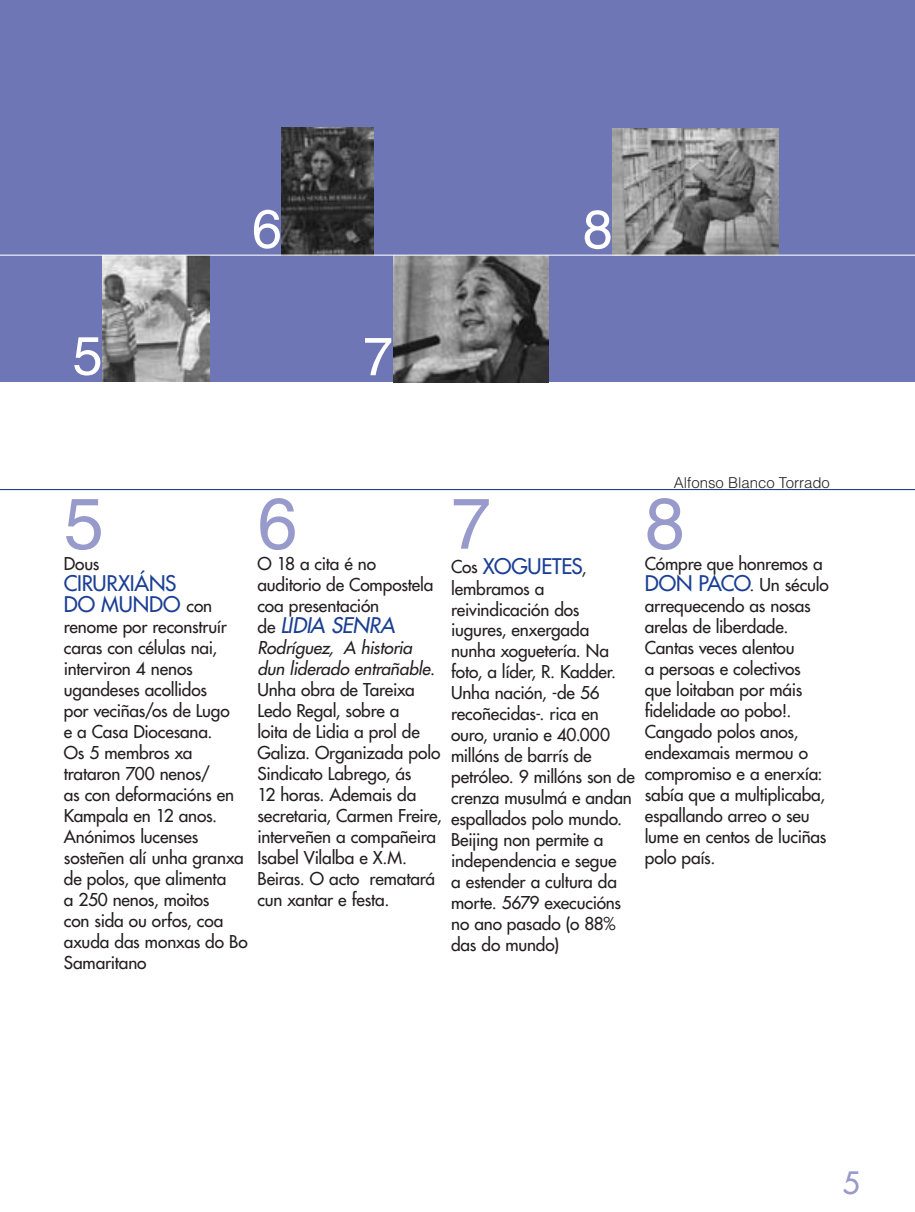
<style>
.page{position:relative;width:915px;height:1212px;background:#fff}
.page>*{position:absolute;margin:0;border:0;box-sizing:border-box;transform-origin:0 0}
.t1{font:72px "Helvetica LT Std";color:#979aca}
.t2{font:54px "Helvetica LT Std";color:#fff}
.t3{font:500 30px "Futura Std";color:#979aca}
.t4{font:500 21px/21px "Futura Std";letter-spacing:-.01em;color:#1b3f94}
.t5{font:italic 500 21px "Futura Std";letter-spacing:-.015em;color:#1b3f94}
.t6{font:500 17.25px/21px "Futura Std";letter-spacing:-.01em;color:#231f20}
.t7{font:300 15px "Helvetica LT Std";color:#231f20}
.s1{font-size:17.25px;color:#231f20}
.s2{font-style:normal;font-size:17.25px;color:#231f20}
.s3{font-style:italic}
.s4{font-size:21px;color:#1b3f94}
</style>
<div class="page">
<hr style="left:0;top:489px;width:914px;height:1px;background:#1b3f94">
<div style="left:0;top:0;width:914px;height:382px;background:#6f76b5"></div>
<img style="left:393px;top:256px;width:155px;height:126px">
<img style="left:612px;top:128px;width:165px;height:127px">
<img style="left:282px;top:128px;width:92px;height:127px">
<img style="left:103px;top:256px;width:107px;height:126px">
<hr style="left:0;top:255px;width:914px;height:1px;background:#fff">
<h2 class="t2" style="left:73px;top:324px;width:32px">5</h2>
<h2 class="t2" style="left:252px;top:197px;width:32px">6</h2>
<h2 class="t2" style="left:582px;top:198px;width:32px">8</h2>
<h2 class="t2" style="left:363px;top:325px;width:32px">7</h2>
<p class="t7" style="left:673px;top:473px;width:157px">Alfonso Blanco Torrado</p>
<h1 class="t1" style="left:64px;top:482px;width:42px">5</h1>
<h1 class="t1" style="left:257px;top:482px;width:42px">6</h1>
<h1 class="t1" style="left:451px;top:482px;width:42px">7</h1>
<h1 class="t1" style="left:644px;top:482px;width:42px">8</h1>
<p class="t6" style="left:64px;top:554px;width:37px">Dous</p>
<p class="t4" style="left:64px;top:573px;width:150px">CIRURXIÁNS<br>DO MUNDO <span class="s1">con</span></p>
<p class="t6" style="left:64px;top:617px;width:185px">renome por reconstruír caras con células nai, interviron 4 nenos ugandeses acollidos<br>por veciñas/os de Lugo<br>e a Casa Diocesana.<br>Os 5 membros xa trataron 700 nenos/<br>as con deformacións en<br>Kampala en 12 anos.<br>Anónimos lucenses sosteñen alí unha granxa de polos, que alimenta<br>a 250 nenos, moitos<br>con sida ou orfos, coa axuda das monxas do Bo<br>Samaritano</p>
<p class="t6" style="left:257px;top:553px;width:177px">O 18 a cita é no auditorio de Compostela coa presentación</p>
<p class="t5" style="left:257px;top:612px;width:139px"><span class="s2">de</span> LIDIA SENRA</p>
<p class="t6" style="left:257px;top:638px;width:186px"><span class="s3">Rodríguez, A historia dun liderado entrañable</span>.<br>Unha obra de Tareixa<br>Ledo Regal, sobre a<br>loita de Lidia a prol de<br>Galiza. Organizada polo<br>Sindicato Labrego, ás<br>12 horas. Ademais da secretaria, Carmen Freire, interveñen a compañeira<br>Isabel Vilalba e X.M.<br>Beiras. O acto rematará cun xantar e festa.</p>
<p class="t4" style="left:451px;top:555px;width:137px"><span class="s1">Cos</span> XOGUETES<span class="s1">,</span></p>
<p class="t6" style="left:451px;top:578px;width:185px">lembramos a reivindicación dos iugures, enxergada nunha xoguetería. Na foto, a líder, R. Kadder.<br>Unha nación, -de 56 recoñecidas-. rica en ouro, uranio e 40.000 millóns de barrís de petróleo. 9 millóns son de crenza musulmá e andan espallados polo mundo.<br>Beijing non permite a independencia e segue<br>a estender a cultura da morte. 5679 execucións no ano pasado (o 88% das do mundo)</p>
<p class="t6" style="left:644px;top:553px;width:185px">Cómpre que honremos a<br><span class="s4">DON PACO</span>. Un século arrequecendo as nosas arelas de liberdade.<br>Cantas veces alentou<br>a persoas e colectivos que loitaban por máis fidelidade ao pobo!.<br>Cangado polos anos, endexamais mermou o compromiso e a enerxía: sabía que a multiplicaba, espallando arreo o seu lume en centos de luciñas polo país.</p>
<h3 class="t3" style="left:842px;top:1164px;width:19px">5</h3>
</div>
